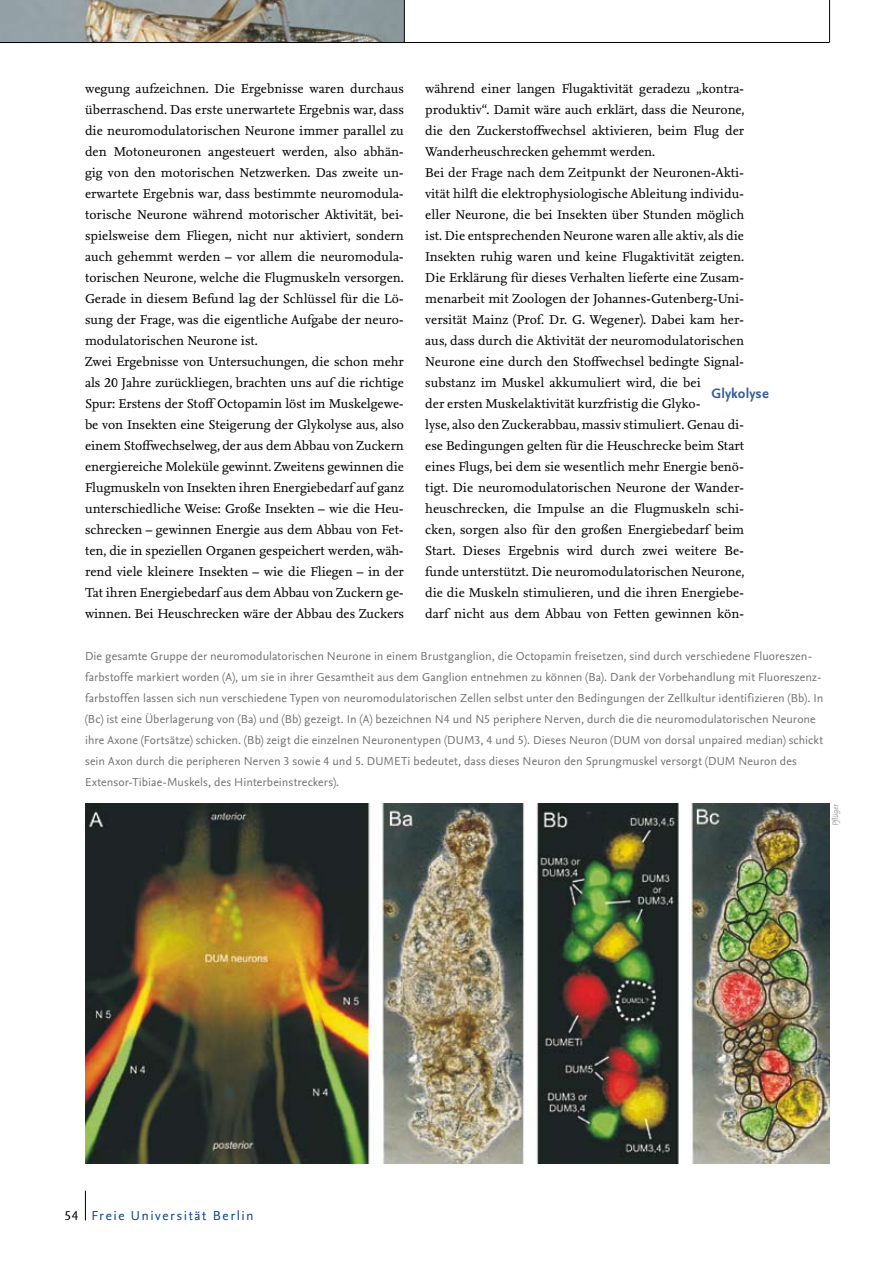
<style>
.page{position:relative;width:893px;height:1263px;background:#fff}
.page>*{position:absolute;margin:0;border:0;box-sizing:border-box;transform-origin:0 0}
.t1{font:700 14.25px "Nexus Sans OT";letter-spacing:.01em;color:#365e9b}
.t2{font:13.5px "Nexus Sans OT";letter-spacing:.115em;color:#004489}
.t3{font:13.35px/21px "Nexus Serif TF";color:#000}
.t4{font:12px/21px "Nexus Sans OT";letter-spacing:.01em;color:#707173}
.t5{font:italic 8.25px "Nexus Sans OT";color:#9c9d9f}
.s1{color:#000}
</style>
<div class="page">
<img style="left:85px;top:804px;width:744px;height:360px">
<img style="left:0;top:0;width:404px;height:42px">
<hr style="left:0;top:42px;width:829px;height:1px;background:#000">
<hr style="left:404px;top:0;width:1px;height:43px;background:#000">
<hr style="left:829px;top:0;width:1px;height:43px;background:#000">
<svg style="left:85px;top:1191px;width:1px;height:29px"></svg>
<p class="t3" style="left:85px;top:78px;width:320px">wegung aufzeichnen. Die Ergebnisse waren durchaus überraschend. Das erste unerwartete Ergebnis war, dass die neuromodulatorischen Neurone immer parallel zu den Motoneuronen angesteuert werden, also abhän&shy;gig von den motorischen Netzwerken. Das zweite un&shy;erwartete Ergebnis war, dass bestimmte neuromodula&shy;torische Neurone während motorischer Aktivität, bei&shy;spielsweise dem Fliegen, nicht nur aktiviert, sondern auch gehemmt werden – vor allem die neuromodula&shy;torischen Neurone, welche die Flugmuskeln versorgen.<br>Gerade in diesem Befund lag der Schlüssel für die Lö&shy;sung der Frage, was die eigentliche Aufgabe der neuro&shy;modulatorischen Neurone ist.<br>Zwei Ergebnisse von Untersuchungen, die schon mehr als 20 Jahre zurückliegen, brachten uns auf die richtige Spur: Erstens der Stoff Octopamin löst im Muskelgewe&shy;be von Insekten eine Steigerung der Glykolyse aus, also einem Stoffwechselweg, der aus dem Abbau von Zuckern energiereiche Moleküle gewinnt. Zweitens gewinnen die Flugmuskeln von Insekten ihren Energiebedarf auf ganz unterschiedliche Weise: Große Insekten – wie die Heu&shy;schrecken – gewinnen Energie aus dem Abbau von Fet&shy;ten, die in speziellen Organen gespeichert werden, wäh&shy;rend viele kleinere Insekten – wie die Fliegen – in der Tat ihren Energiebedarf aus dem Abbau von Zuckern ge&shy;winnen. Bei Heuschrecken wäre der Abbau des Zuckers</p>
<p class="t3" style="left:425px;top:78px;width:321px">während einer langen Flugaktivität geradezu „kontra&shy;produktiv“. Damit wäre auch erklärt, dass die Neurone, die den Zuckerstoffwechsel aktivieren, beim Flug der Wanderheuschrecken gehemmt werden.<br>Bei der Frage nach dem Zeitpunkt der Neuronen-Akti&shy;vität hilft die elektrophysiologische Ableitung individu&shy;eller Neurone, die bei Insekten über Stunden möglich ist. Die entsprechenden Neurone waren alle aktiv, als die Insekten ruhig waren und keine Flugaktivität zeigten.<br>Die Erklärung für dieses Verhalten lieferte eine Zusam&shy;menarbeit mit Zoologen der Johannes-Gutenberg-Uni&shy;versität Mainz (Prof. Dr. G. Wegener). Dabei kam her&shy;aus, dass durch die Aktivität der neuromodulatorischen Neurone eine durch den Stoffwechsel bedingte Signal&shy;substanz im Muskel akkumuliert wird, die bei<br>der ersten Muskelaktivität kurzfristig die Glyko-<br>lyse, also den Zuckerabbau, massiv stimuliert. Genau di&shy;ese Bedingungen gelten für die Heuschrecke beim Start eines Flugs, bei dem sie wesentlich mehr Energie benö&shy;tigt. Die neuromodulatorischen Neurone der Wander&shy;heuschrecken, die Impulse an die Flugmuskeln schi&shy;cken, sorgen also für den großen Energiebedarf beim Start. Dieses Ergebnis wird durch zwei weitere Be&shy;funde unterstützt. Die neuromodulatorischen Neurone, die die Muskeln stimulieren, und die ihren Energiebe&shy;darf nicht aus dem Abbau von Fetten gewinnen kön-</p>
<p class="t4" style="left:85px;top:645px;width:740px">Die gesamte Gruppe der neuromodulatorischen Neurone in einem Brustganglion, die Octopamin freisetzen, sind durch verschiedene Fluoreszen&shy;farbstoffe markiert worden (A), um sie in ihrer Gesamtheit aus dem Ganglion entnehmen zu können (Ba). Dank der Vorbehandlung mit Fluoreszenz&shy;farbstoffen lassen sich nun verschiedene Typen von neuromodulatorischen Zellen selbst unter den Bedingungen der Zellkultur identifizieren (Bb). In (Bc) ist eine Überlagerung von (Ba) und (Bb) gezeigt. In (A) bezeichnen N4 und N5 periphere Nerven, durch die die neuromodulatorischen Neurone ihre Axone (Fortsätze) schicken. (Bb) zeigt die einzelnen Neuronentypen (DUM3, 4 und 5). Dieses Neuron (DUM von dorsal unpaired median) schickt sein Axon durch die peripheren Nerven 3 sowie 4 und 5. DUMETi bedeutet, dass dieses Neuron den Sprungmuskel versorgt (DUM Neuron des Extensor-Tibiae-Muskels, des Hinterbeinstreckers).</p>
<p class="t1" style="left:711px;top:384px;width:59px">Glykolyse</p>
<p class="t5" style="left:830px;top:826px;width:24px;rotate:-90deg">Pflüger</p>
<p class="t2" style="left:64px;top:1207px;width:191px"><span class="s1">54</span> Freie Universität Berlin</p>
</div>
